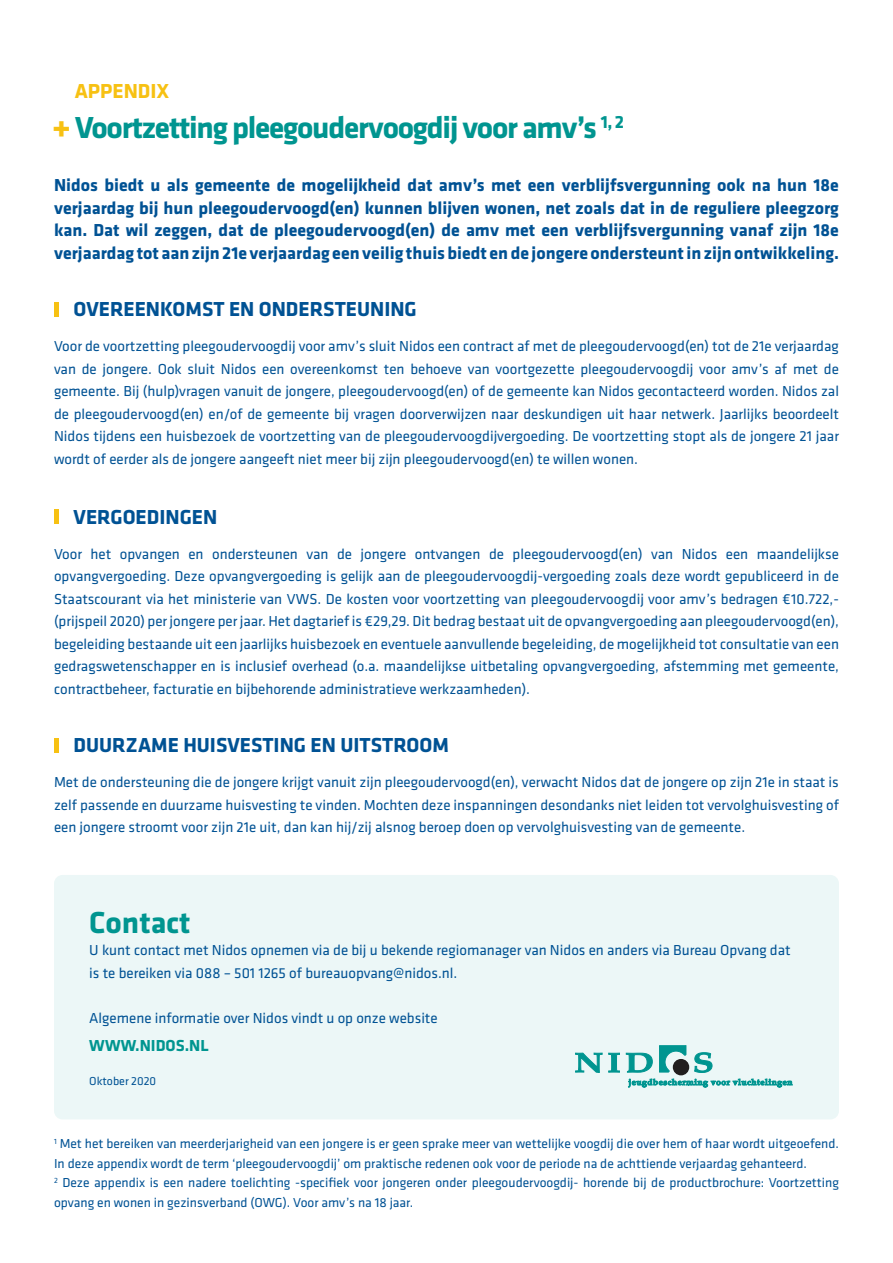
<style>
.page{position:relative;width:893px;height:1263px;background:#fff}
.page>*{position:absolute;margin:0;border:0;box-sizing:border-box;transform-origin:0 0}
.t1{font:700 31.5px "Klavika";letter-spacing:-.04em;color:#009590}
.t2{font:700 31.5px "Klavika";color:#009590}
.t3{font:700 21px "Klavika";color:#005294}
.t4{font:700 21px "Klavika";color:#f7c113}
.t5{font:700 18px/22.5px "Klavika";color:#005294;text-align:justify}
.t6{font:700 16.5px "Klavika";color:#009590}
.t7{font:15px/22.5px "Klavika";color:#005294;text-align:justify}
.t8{font:13.5px/19.5px "Klavika";color:#005294}
.t9{font:12px "Klavika";color:#005294}
.s1{font-size:37.5px;color:#f7c113}
</style>
<div class="page">
<hr style="left:54px;top:302px;width:4px;height:14px;background:#f7c113">
<hr style="left:54px;top:510px;width:4px;height:14px;background:#f7c113">
<hr style="left:54px;top:738px;width:4px;height:14px;background:#f7c113">
<div style="left:54px;top:875px;width:785px;height:244px;background:#ecf7f7;border-radius:9px"></div>
<svg style="left:575px;top:1045px;width:217px;height:42px"></svg>
<p class="t4" style="left:75px;top:79px;width:96px">APPENDIX</p>
<p class="t1" style="left:52px;top:111px;width:574px"><span class="s1">+</span> Voortzetting pleegoudervoogdij voor amv’s <sup>1,</sup> <sup>2</sup></p>
<p class="t5" style="left:54px;top:174px;width:786px">Nidos biedt u als gemeente de mogelijkheid dat amv’s met een verblijfsvergunning ook na hun 18e verjaardag bij hun pleegoudervoogd(en) kunnen blijven wonen, net zoals dat in de reguliere pleegzorg kan. Dat wil zeggen, dat de pleegoudervoogd(en) de amv met een verblijfsvergunning vanaf zijn 18e verjaardag tot aan zijn 21e verjaardag een veilig thuis biedt en de jongere ondersteunt in zijn ontwikkeling.</p>
<p class="t3" style="left:74px;top:298px;width:345px">OVEREENKOMST EN ONDERSTEUNING</p>
<p class="t7" style="left:54px;top:335px;width:786px">Voor de voortzetting pleegoudervoogdij voor amv’s sluit Nidos een contract af met de pleegoudervoogd(en) tot de 21e verjaardag van de jongere. Ook sluit Nidos een overeenkomst ten behoeve van voortgezette pleegoudervoogdij voor amv’s af met de gemeente. Bij (hulp)vragen vanuit de jongere, pleegoudervoogd(en) of de gemeente kan Nidos gecontacteerd worden. Nidos zal de pleegoudervoogd(en) en/of de gemeente bij vragen doorverwijzen naar deskundigen uit haar netwerk. Jaarlijks beoordeelt Nidos tijdens een huisbezoek de voortzetting van de pleegoudervoogdijvergoeding. De voortzetting stopt als de jongere 21 jaar wordt of eerder als de jongere aangeeft niet meer bij zijn pleegoudervoogd(en) te willen wonen.</p>
<p class="t3" style="left:74px;top:505px;width:145px">VERGOEDINGEN</p>
<p class="t7" style="left:54px;top:543px;width:786px">Voor het opvangen en ondersteunen van de jongere ontvangen de pleegoudervoogd(en) van Nidos een maandelijkse opvangvergoeding. Deze opvangvergoeding is gelijk aan de pleegoudervoogdij-vergoeding zoals deze wordt gepubliceerd in de Staatscourant via het ministerie van VWS. De kosten voor voortzetting van pleegoudervoogdij voor amv’s bedragen €10.722,- (prijspeil 2020) per jongere per jaar. Het dagtarief is €29,29. Dit bedrag bestaat uit de opvangvergoeding aan pleegoudervoogd(en), begeleiding bestaande uit een jaarlijks huisbezoek en eventuele aanvullende begeleiding, de mogelijkheid tot consultatie van een gedragswetenschapper en is inclusief overhead (o.a. maandelijkse uitbetaling opvangvergoeding, afstemming met gemeente, contractbeheer, facturatie en bijbehorende administratieve werkzaamheden).</p>
<p class="t3" style="left:74px;top:734px;width:377px">DUURZAME HUISVESTING EN UITSTROOM</p>
<p class="t7" style="left:54px;top:771px;width:786px">Met de ondersteuning die de jongere krijgt vanuit zijn pleegoudervoogd(en), verwacht Nidos dat de jongere op zijn 21e in staat is zelf passende en duurzame huisvesting te vinden. Mochten deze inspanningen desondanks niet leiden tot vervolghuisvesting of een jongere stroomt voor zijn 21e uit, dan kan hij/zij alsnog beroep doen op vervolghuisvesting van de gemeente.</p>
<p class="t2" style="left:89px;top:905px;width:103px">Contact</p>
<p class="t7" style="left:89px;top:939px;width:703px">U kunt contact met Nidos opnemen via de bij u bekende regiomanager van Nidos en anders via Bureau Opvang dat is te bereiken via 088 – 501 1265 of bureauopvang@nidos.nl.</p>
<p class="t7" style="left:89px;top:1007px;width:350px">Algemene informatie over Nidos vindt u op onze website</p>
<p class="t6" style="left:89px;top:1037px;width:121px">WWW.NIDOS.NL</p>
<p class="t9" style="left:89px;top:1074px;width:68px">Oktober 2020</p>
<p class="t8" style="left:54px;top:1134px;width:786px"><sup>1</sup> Met het bereiken van meerderjarigheid van een jongere is er geen sprake meer van wettelijke voogdij die over hem of haar wordt uitgeoefend.<br>In deze appendix wordt de term ‘pleegoudervoogdij’ om praktische redenen ook voor de periode na de achttiende verjaardag gehanteerd.</p>
<p class="t8" style="left:54px;top:1173px;width:786px"><sup>2</sup> Deze appendix is een nadere toelichting -specifiek voor jongeren onder pleegoudervoogdij- horende bij de productbrochure: Voortzetting opvang en wonen in gezinsverband (OWG). Voor amv’s na 18 jaar.</p>
</div>
